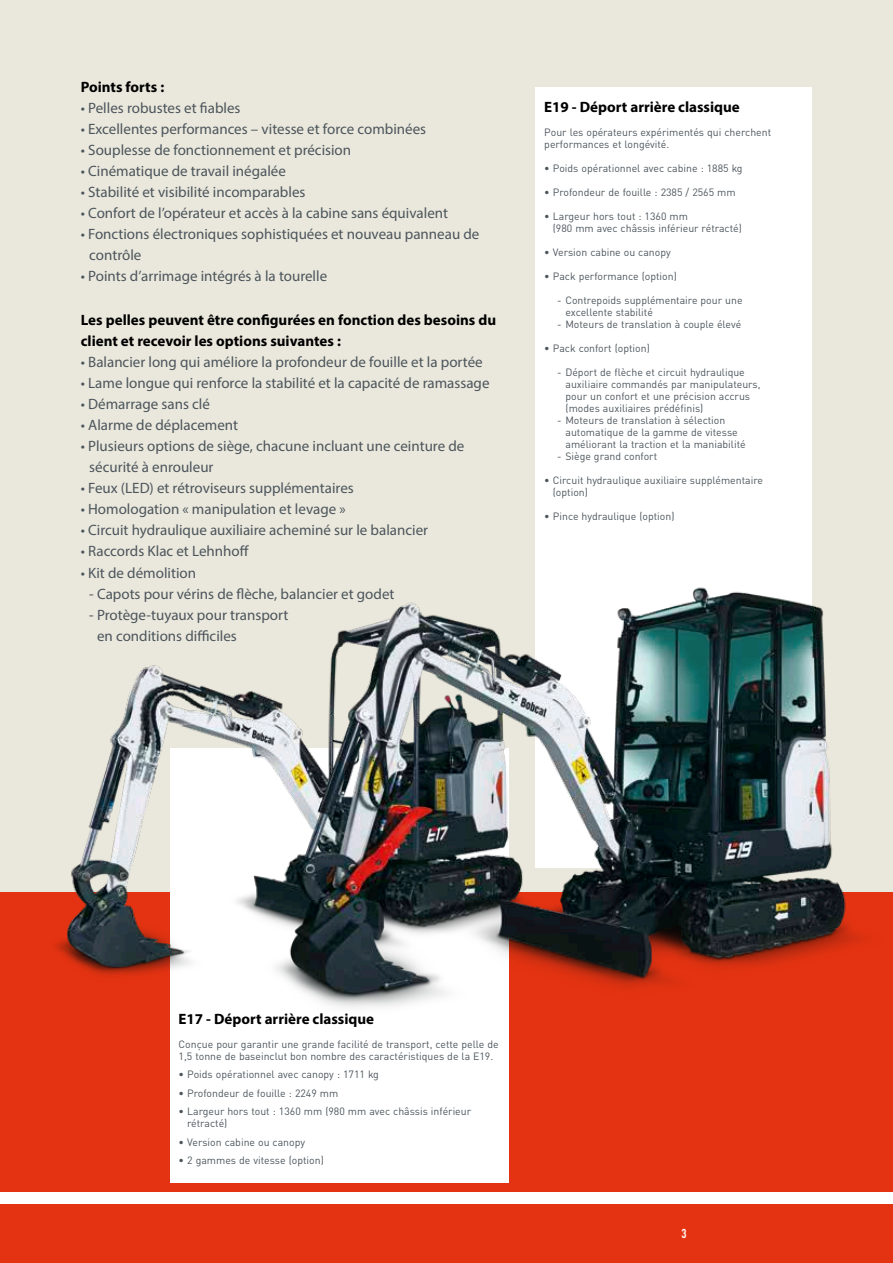
<style>
.page{position:relative;width:893px;height:1263px;background:#fff}
.page>*{position:absolute;margin:0;border:0;box-sizing:border-box;transform-origin:0 0}
.t1{font:15px/21px "Myriad Pro";color:#4c555c}
.t2{font:700 15px/21px "Myriad Pro";color:#000}
.t3{font:700 condensed 12.75px "DIN Pro";color:#fff}
.t4{font:10.5px/12px "DIN Pro";color:#4c555c}
</style>
<div class="page">
<div style="left:0;top:1204px;width:893px;height:59px;background:#e43312"></div>
<div style="left:0;top:0;width:893px;height:1036px;background:#eae8dc"></div>
<div style="left:0;top:892px;width:893px;height:300px;background:#e43312"></div>
<div style="left:536px;top:87px;width:276px;height:781px;background:#fff"></div>
<div style="left:170px;top:748px;width:339px;height:434px;background:#fff"></div>
<img style="left:55px;top:556px;width:807px;height:452px">
<h1 class="t2" style="left:81px;top:76px;width:85px">Points forts :</h1>
<h1 class="t1" style="left:81px;top:97px;width:161px">• Pelles robustes et fiables</h1>
<h1 class="t1" style="left:81px;top:118px;width:347px">• Excellentes performances – vitesse et force combinées</h1>
<h1 class="t1" style="left:81px;top:139px;width:272px">• Souplesse de fonctionnement et précision</h1>
<h1 class="t1" style="left:81px;top:160px;width:207px">• Cinématique de travail inégalée</h1>
<h1 class="t1" style="left:81px;top:181px;width:226px">• Stabilité et visibilité incomparables</h1>
<h1 class="t1" style="left:81px;top:202px;width:369px">• Confort de l’opérateur et accès à la cabine sans équivalent</h1>
<h1 class="t1" style="left:89px;top:223px;width:392px;text-indent:-9px">• Fonctions électroniques sophistiquées et nouveau panneau de contrôle</h1>
<h1 class="t1" style="left:81px;top:265px;width:248px">• Points d’arrimage intégrés à la tourelle</h1>
<h1 class="t2" style="left:81px;top:309px;width:417px">Les pelles peuvent être configurées en fonction des besoins du client et recevoir les options suivantes :</h1>
<h1 class="t1" style="left:81px;top:352px;width:403px">• Balancier long qui améliore la profondeur de fouille et la portée</h1>
<h1 class="t1" style="left:81px;top:373px;width:410px">• Lame longue qui renforce la stabilité et la capacité de ramassage</h1>
<h1 class="t1" style="left:81px;top:394px;width:131px">• Démarrage sans clé</h1>
<h1 class="t1" style="left:81px;top:415px;width:159px">• Alarme de déplacement</h1>
<h1 class="t1" style="left:89px;top:436px;width:377px;text-indent:-9px">• Plusieurs options de siège, chacune incluant une ceinture de sécurité à enrouleur</h1>
<h1 class="t1" style="left:81px;top:478px;width:274px">• Feux (LED) et rétroviseurs supplémentaires</h1>
<h1 class="t1" style="left:81px;top:499px;width:266px">• Homologation « manipulation et levage »</h1>
<h1 class="t1" style="left:81px;top:520px;width:349px">• Circuit hydraulique auxiliaire acheminé sur le balancier</h1>
<h1 class="t1" style="left:81px;top:541px;width:170px">• Raccords Klac et Lehnhoff</h1>
<h1 class="t1" style="left:81px;top:562px;width:117px">• Kit de démolition</h1>
<h1 class="t1" style="left:89px;top:583px;width:307px">- Capots pour vérins de flèche, balancier et godet</h1>
<h1 class="t1" style="left:97px;top:604px;width:193px;text-indent:-8px">- Protège-tuyaux pour transport en conditions difficiles</h1>
<h1 class="t2" style="left:544px;top:96px;width:197px">E19 - Déport arrière classique</h1>
<p class="t4" style="left:544px;top:125px;width:228px">Pour les opérateurs expérimentés qui cherchent performances et longévité.</p>
<p class="t4" style="left:544px;top:161px;width:200px">• Poids opérationnel avec cabine : 1885 kg</p>
<p class="t4" style="left:544px;top:185px;width:193px">• Profondeur de fouille : 2385 / 2565 mm</p>
<p class="t4" style="left:553px;top:209px;width:191px;text-indent:-9px">• Largeur hors tout : 1360 mm<br>(980 mm avec châssis inférieur rétracté)</p>
<p class="t4" style="left:544px;top:245px;width:128px">• Version cabine ou canopy</p>
<p class="t4" style="left:544px;top:269px;width:134px">• Pack performance (option)</p>
<p class="t4" style="left:565px;top:293px;width:179px;text-indent:-9px">- Contrepoids supplémentaire pour une excellente stabilité</p>
<p class="t4" style="left:557px;top:317px;width:186px">- Moteurs de translation à couple élevé</p>
<p class="t4" style="left:544px;top:341px;width:107px">• Pack confort (option)</p>
<p class="t4" style="left:565px;top:365px;width:196px;text-indent:-9px">- Déport de flèche et circuit hydraulique auxiliaire commandés par manipulateurs, pour un confort et une précision accrus (modes auxiliaires prédéfinis)</p>
<p class="t4" style="left:565px;top:413px;width:182px;text-indent:-9px">- Moteurs de translation à sélection automatique de la gamme de vitesse améliorant la traction et la maniabilité</p>
<p class="t4" style="left:557px;top:449px;width:102px">- Siège grand confort</p>
<p class="t4" style="left:553px;top:473px;width:212px;text-indent:-9px">• Circuit hydraulique auxiliaire supplémentaire (option)</p>
<p class="t4" style="left:544px;top:509px;width:132px">• Pince hydraulique (option)</p>
<h1 class="t2" style="left:179px;top:1008px;width:197px">E17 - Déport arrière classique</h1>
<p class="t4" style="left:179px;top:1037px;width:322px">Conçue pour garantir une grande facilité de transport, cette pelle de<br>1,5 tonne de baseinclut bon nombre des caractéristiques de la E19.</p>
<p class="t4" style="left:179px;top:1068px;width:202px">• Poids opérationnel avec canopy : 1711 kg</p>
<p class="t4" style="left:179px;top:1086px;width:161px">• Profondeur de fouille : 2249 mm</p>
<p class="t4" style="left:187px;top:1104px;width:286px;text-indent:-9px">• Largeur hors tout : 1360 mm (980 mm avec châssis inférieur rétracté)</p>
<p class="t4" style="left:179px;top:1135px;width:128px">• Version cabine ou canopy</p>
<p class="t4" style="left:179px;top:1153px;width:147px">• 2 gammes de vitesse (option)</p>
<p class="t3" style="left:681px;top:1224px;width:7px">3</p>
</div>
